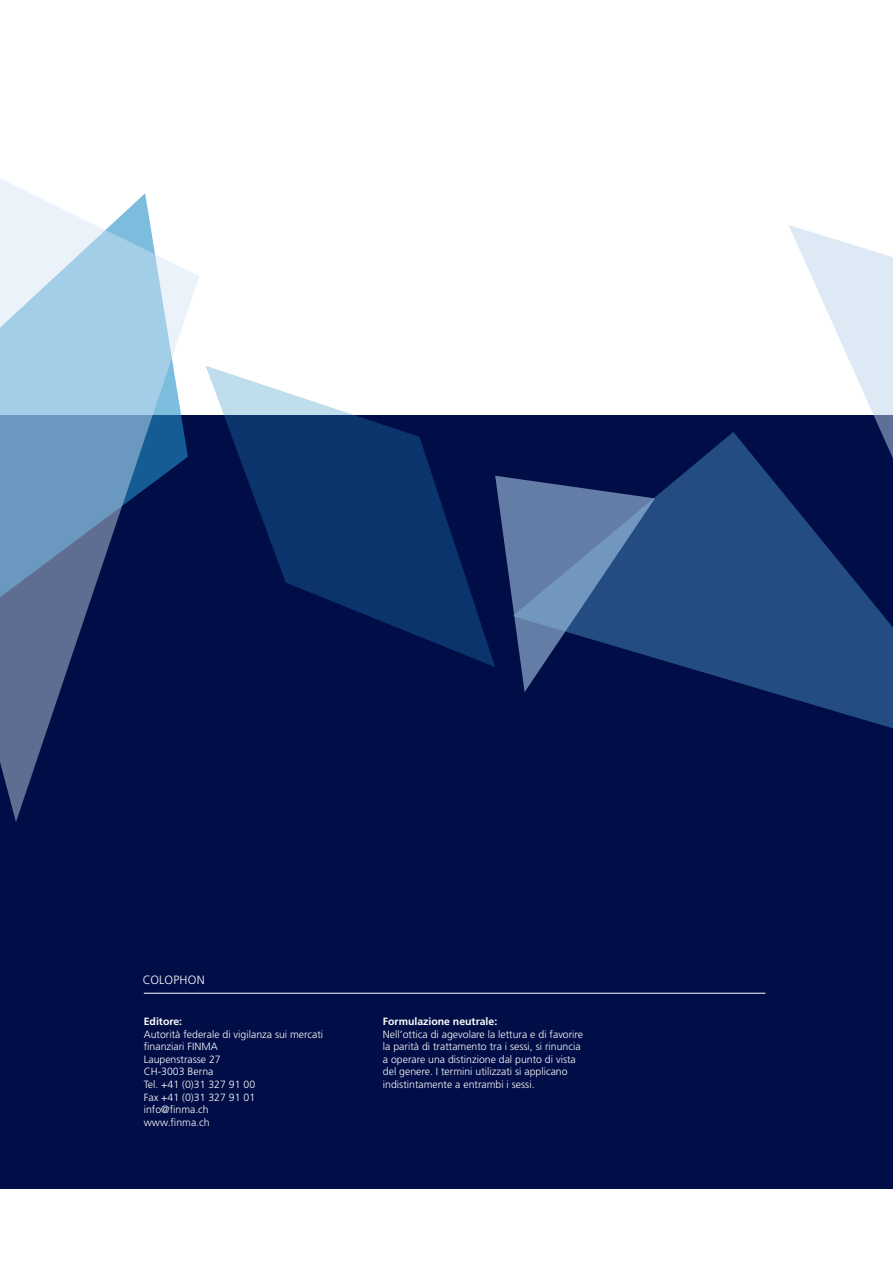
<style>
.page{position:relative;width:893px;height:1263px;background:#fff}
.page>*{position:absolute;margin:0;border:0;box-sizing:border-box;transform-origin:0 0}
.Fliesstext{font:300 12px "Frutiger LT Std";letter-spacing:.02em;color:#fff}
.t1{font:300 10.5px "Frutiger LT Std";color:#fff}
.t2{font:700 10.5px "Frutiger LT Std";color:#fff}
</style>
<div class="page">
<div style="left:0;top:415px;width:893px;height:774px;background:#000d46"></div>
<svg style="left:206px;top:366px;width:289px;height:301px"></svg>
<svg style="left:789px;top:225px;width:104px;height:207px"></svg>
<svg style="left:0;top:179px;width:199px;height:643px"></svg>
<svg style="left:655px;top:432px;width:238px;height:297px;fill:#234c82"></svg>
<svg style="left:495px;top:476px;width:160px;height:216px"></svg>
<hr style="left:144px;top:993px;width:621px;height:1px;background:#fff">
<p class="Fliesstext" style="left:143px;top:973px;width:63px">COLOPHON</p>
<p class="t2" style="left:144px;top:1015px;width:40px">Editore:</p>
<p class="t1" style="left:144px;top:1028px;width:181px">Autorità federale di vigilanza sui mercati</p>
<p class="t1" style="left:144px;top:1040px;width:76px">finanziari FINMA</p>
<p class="t1" style="left:144px;top:1053px;width:79px">Laupenstrasse 27</p>
<p class="t1" style="left:144px;top:1066px;width:71px">CH-3003 Berna</p>
<p class="t1" style="left:144px;top:1078px;width:113px">Tel. +41 (0)31 327 91 00</p>
<p class="t1" style="left:144px;top:1091px;width:113px">Fax +41 (0)31 327 91 01</p>
<p class="t1" style="left:144px;top:1103px;width:66px">info@finma.ch</p>
<p class="t1" style="left:144px;top:1116px;width:67px">www.finma.ch</p>
<p class="t2" style="left:383px;top:1015px;width:116px">Formulazione neutrale:</p>
<p class="t1" style="left:383px;top:1028px;width:202px">Nell’ottica di agevolare la lettura e di favorire</p>
<p class="t1" style="left:383px;top:1040px;width:199px">la parità di trattamento tra i sessi, si rinuncia</p>
<p class="t1" style="left:383px;top:1053px;width:194px">a operare una distinzione dal punto di vista</p>
<p class="t1" style="left:383px;top:1066px;width:186px">del genere. I termini utilizzati si applicano</p>
<p class="t1" style="left:383px;top:1078px;width:153px">indistintamente a entrambi i sessi.</p>
</div>
